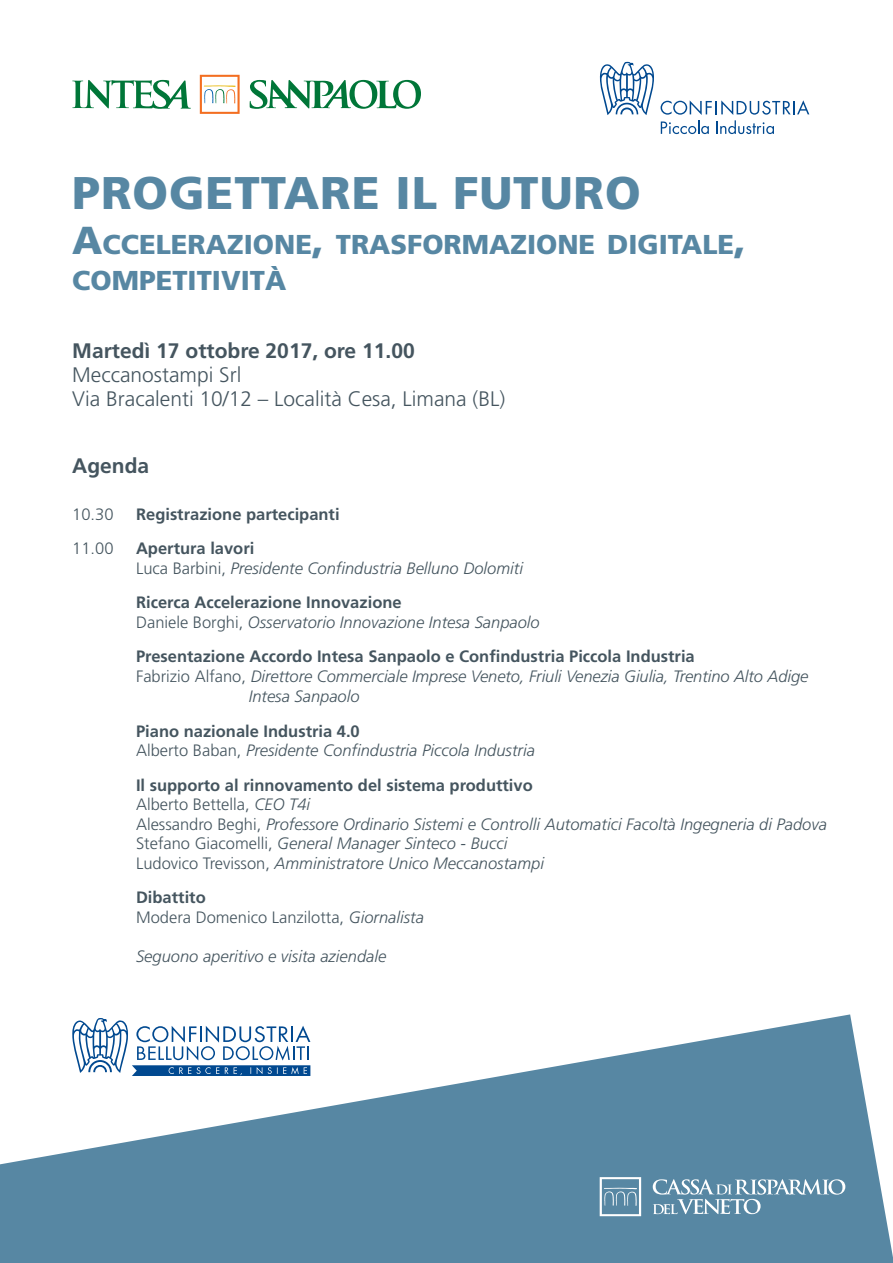
<style>
.page{position:relative;width:893px;height:1263px;background:#fff}
.page>*{position:absolute;margin:0;border:0;box-sizing:border-box;transform-origin:0 0}
.t1{font:900 45.75px "Frutiger";letter-spacing:.02em;color:#5787a3}
.t2{font:900 27.3px "Frutiger";color:#5787a3}
.t3{font:300 21px "Frutiger";color:#45555f}
.t4{font:700 21px "Frutiger";color:#45555f}
.t5{font:italic 300 16.5px "Frutiger";color:#45555f}
.t6{font:700 16.5px "Frutiger";color:#45555f}
.t7{font:300 16.5px "Frutiger";color:#45555f}
.s1{font-size:39px}
.s2{font-style:normal}
.s3{font-style:italic}
</style>
<div class="page">
<svg style="left:0;top:1014px;width:893px;height:249px;fill:#5787a3"></svg>
<svg style="left:250px;top:80px;width:171px;height:29px"></svg>
<svg style="left:72px;top:80px;width:119px;height:29px"></svg>
<svg style="left:200px;top:75px;width:40px;height:39px"></svg>
<svg style="left:599px;top:62px;width:55px;height:53px"></svg>
<svg style="left:661px;top:100px;width:148px;height:34px"></svg>
<svg style="left:600px;top:1177px;width:41px;height:39px"></svg>
<svg style="left:653px;top:1179px;width:192px;height:35px"></svg>
<svg style="left:72px;top:1018px;width:238px;height:58px"></svg>
<p class="t1" style="left:72px;top:165px;width:570px">PROGETTARE IL FUTURO</p>
<p class="t2" style="left:72px;top:228px;width:675px"><span class="s1">A</span>CCELERAZIONE<span class="s1">,</span> TRASFORMAZIONE DIGITALE<span class="s1">,</span></p>
<p class="t2" style="left:72px;top:264px;width:215px">COMPETITIVITÀ</p>
<p class="t4" style="left:72px;top:338px;width:344px">Martedì 17 ottobre 2017, ore 11.00</p>
<p class="t3" style="left:72px;top:363px;width:171px">Meccanostampi Srl</p>
<p class="t3" style="left:72px;top:387px;width:434px">Via Bracalenti 10/12 – Località Cesa, Limana (BL)</p>
<p class="t4" style="left:72px;top:454px;width:79px">Agenda</p>
<p class="t7" style="left:72px;top:505px;width:43px">10.30</p>
<p class="t6" style="left:136px;top:504px;width:205px">Registrazione partecipanti</p>
<p class="t7" style="left:72px;top:539px;width:43px">11.00</p>
<p class="t6" style="left:136px;top:539px;width:120px">Apertura lavori</p>
<p class="t5" style="left:136px;top:559px;width:388px"><span class="s2">Luca Barbini,</span> Presidente Confindustria Belluno Dolomiti</p>
<p class="t6" style="left:136px;top:593px;width:267px">Ricerca Accelerazione Innovazione</p>
<p class="t5" style="left:136px;top:613px;width:405px"><span class="s2">Daniele Borghi,</span> Osservatorio Innovazione Intesa Sanpaolo</p>
<p class="t6" style="left:136px;top:647px;width:560px">Presentazione Accordo Intesa Sanpaolo e Confindustria Piccola Industria</p>
<p class="t5" style="left:136px;top:667px;width:674px"><span class="s2">Fabrizio Alfano,</span> Direttore Commerciale Imprese Veneto, Friuli Venezia Giulia, Trentino Alto Adige</p>
<p class="t5" style="left:249px;top:687px;width:112px">Intesa Sanpaolo</p>
<p class="t6" style="left:136px;top:721px;width:225px">Piano nazionale Industria 4.0</p>
<p class="t5" style="left:136px;top:741px;width:400px"><span class="s2">Alberto Baban,</span> Presidente Confindustria Piccola Industria</p>
<p class="t6" style="left:136px;top:775px;width:398px">Il supporto al rinnovamento del sistema produttivo</p>
<p class="t7" style="left:136px;top:795px;width:176px">Alberto Bettella, <span class="s3">CEO T4i</span></p>
<p class="t5" style="left:136px;top:814px;width:692px"><span class="s2">Alessandro Beghi,</span> Professore Ordinario Sistemi e Controlli Automatici Facoltà Ingegneria di Padova</p>
<p class="t5" style="left:136px;top:834px;width:373px"><span class="s2">Stefano Giacomelli,</span> General Manager Sinteco - Bucci</p>
<p class="t5" style="left:136px;top:853px;width:409px"><span class="s2">Ludovico Trevisson,</span> Amministratore Unico Meccanostampi</p>
<p class="t6" style="left:136px;top:888px;width:71px">Dibattito</p>
<p class="t7" style="left:136px;top:907px;width:289px">Modera Domenico Lanzilotta, <span class="s3">Giornalista</span></p>
<p class="t5" style="left:136px;top:946px;width:252px">Seguono aperitivo e visita aziendale</p>
</div>
